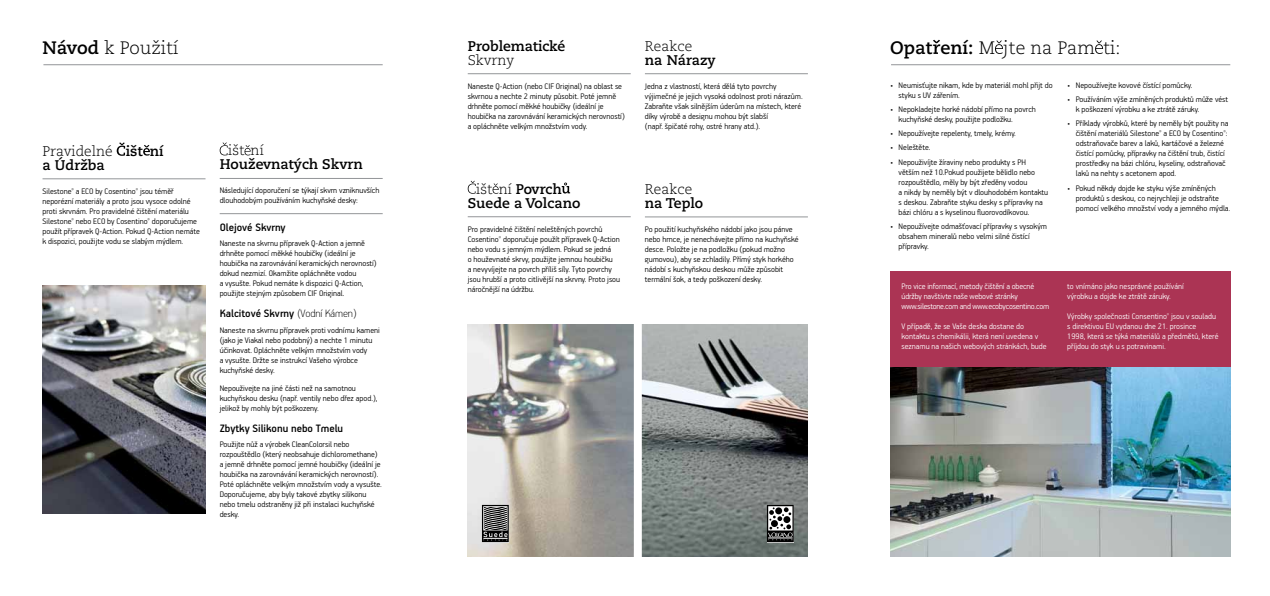
<style>
.page{position:relative;width:1270px;height:596px;background:#fff}
.page>*{position:absolute;margin:0;border:0;box-sizing:border-box;transform-origin:0 0}
.t1{font:300 18px "Caecilia LT Std";color:#000}
.t2{font:700 14px/14px "Caecilia LT Std";color:#000}
.t3{font:300 14px "Caecilia LT Std";color:#000}
.t4{font:500 12px "PF Handbook Pro";color:#000}
.t5{font:300 9px/10px "PF Handbook Pro";color:#000}
.t6{font:300 9px/10px "PF Handbook Pro";color:#fff}
.s1{font-weight:700}
.s2{font-weight:300}
.s3{font-weight:100}
</style>
<div class="page">
<hr style="left:43px;top:178px;width:163px;height:1px;background:#939598">
<svg style="left:117px;top:142px;width:8px;height:14px"></svg>
<svg style="left:143px;top:145px;width:7px;height:10px"></svg>
<hr style="left:220px;top:178px;width:163px;height:1px;background:#939598">
<hr style="left:220px;top:213px;width:163px;height:1px;background:#939598">
<svg style="left:220px;top:142px;width:8px;height:13px"></svg>
<svg style="left:245px;top:145px;width:6px;height:10px"></svg>
<hr style="left:43px;top:64px;width:340px;height:1px;background:#939598">
<img style="left:43px;top:286px;width:163px;height:227px">
<hr style="left:468px;top:73px;width:163px;height:1px;background:#939598">
<hr style="left:468px;top:216px;width:163px;height:1px;background:#939598">
<svg style="left:468px;top:180px;width:8px;height:14px"></svg>
<svg style="left:493px;top:183px;width:6px;height:11px"></svg>
<svg style="left:562px;top:182px;width:8px;height:11px"></svg>
<hr style="left:645px;top:73px;width:163px;height:1px;background:#939598">
<hr style="left:645px;top:216px;width:163px;height:1px;background:#939598">
<img style="left:468px;top:324px;width:340px;height:232px">
<div style="left:634px;top:320px;width:8px;height:241px;background:#fff"></div>
<svg style="left:482px;top:504px;width:27px;height:38px"></svg>
<svg style="left:767px;top:504px;width:27px;height:38px"></svg>
<div style="left:890px;top:271px;width:340px;height:98px;background:#ab3454"></div>
<svg style="left:933px;top:40px;width:7px;height:14px"></svg>
<svg style="left:995px;top:40px;width:8px;height:14px"></svg>
<svg style="left:1095px;top:40px;width:8px;height:14px"></svg>
<hr style="left:891px;top:64px;width:339px;height:1px;background:#939598">
<img style="left:890px;top:367px;width:340px;height:189px">
<h1 class="t1" style="left:43px;top:37px;width:138px"><span class="s1">Návod</span> k Použití</h1>
<h2 class="t2" style="left:468px;top:39px;width:99px">Problematické</h2>
<h2 class="t3" style="left:468px;top:52px;width:48px">Skvrny</h2>
<p class="t5" style="left:468px;top:80px;width:159px">Naneste Q-Action (nebo CIF Original) na oblast se skvrnou a nechte 2 minuty působit. Poté jemně drhněte pomocí měkké houbičky (ideální je houbička na zarovnávání keramických nerovností) a opláchněte velkým množstvím vody.</p>
<h2 class="t2" style="left:43px;top:144px;width:123px"><span class="s2">Pravidelné</span> išt ní a Údržba</h2>
<p class="t5" style="left:43px;top:185px;width:159px">Silestone<sup>®</sup> a ECO by Cosentino<sup>®</sup> jsou téměř neporézní materiály a proto jsou vysoce odolné proti skrvnám. Pro pravidelné čištění materiálu Silestone<sup>®</sup> nebo ECO by Cosentino<sup>®</sup> doporučujeme použít přípravek Q-Action. Pokud Q-Action nemáte k dispozici, použijte vodu se slabým mýdlem.</p>
<h2 class="t3" style="left:228px;top:142px;width:37px">išt ní</h2>
<h2 class="t2" style="left:220px;top:157px;width:144px">Houževnatých Skvrn</h2>
<p class="t5" style="left:220px;top:185px;width:161px">Následující doporučení se týkají skvrn vzniknuvších dlouhodobým používáním kuchyňské desky:</p>
<h3 class="t4" style="left:220px;top:219px;width:68px">Olejové Skvrny</h3>
<p class="t5" style="left:220px;top:238px;width:159px">Naneste na skvrnu přípravek Q-Action a jemně drhněte pomocí měkké houbičky (ideální je houbička na zarovnávání keramických nerovností) dokud nezmizí. Okamžite opláchněte vodou<br>a vysušte. Pokud nemáte k dispozici Q-Action, použijte stejným způsobem CIF Original.</p>
<h3 class="t4" style="left:220px;top:305px;width:138px">Kalcitové Skvrny <span class="s3">(Vodní Kámen)</span></h3>
<p class="t5" style="left:220px;top:324px;width:162px">Naneste na skvrnu přípravek proti vodnímu kameni (jako je Viakal nebo podobný) a nechte 1 minutu účinkovat. Opláchněte velkým množstvím vody<br>a vysušte. Držte se instrukcí Vašeho výrobce kuchyňské desky.</p>
<p class="t5" style="left:220px;top:382px;width:159px">Nepouživejte na jiné části než na samotnou kuchyňskou desku (např. ventily nebo dřez apod.), jelikož by mohly být poškozeny.</p>
<h3 class="t4" style="left:220px;top:420px;width:125px">Zbytky Silikonu nebo Tmelu</h3>
<p class="t5" style="left:220px;top:439px;width:164px">Použijte nůž a výrobek CleanColorsil nebo rozpouštědlo (který neobsahuje dichloromethane) a jemně drhněte pomocí jemné houbičky (ideální je houbička na zarovnávání keramických nerovností).<br>Poté opláchněte velkým množstvím vody a vysušte.<br>Doporučujeme, aby byly takové zbytky silikonu nebo tmelu odstraněny již při instalaci kuchyňské desky.</p>
<h2 class="t2" style="left:468px;top:182px;width:114px;text-indent:9px"><span class="s2">išt ní</span> Povrch<br>Suede a Volcano</h2>
<p class="t5" style="left:468px;top:223px;width:154px">Pro pravidelné čištění neleštěných povrchů Cosentino<sup>®</sup> doporučuje použít přípravek Q-Action nebo vodu s jemným mýdlem. Pokud se jedná<br>o houževnaté skrvy, použijte jemnou houbičku<br>a nevyvíjejte na povrch příliš síly. Tyto povrchy jsou hrubší a proto citlivější na skrvny. Proto jsou náročnější na údržbu.</p>
<h2 class="t3" style="left:645px;top:38px;width:49px">Reakce</h2>
<h2 class="t2" style="left:645px;top:53px;width:72px">na Nárazy</h2>
<p class="t5" style="left:645px;top:80px;width:159px">Jedna z vlastností, která dělá tyto povrchy výjimečné je jejich vysoká odolnost proti nárazům.<br>Zabraňte však silnějším úderům na místech, které díky výrobě a designu mohou být slabší<br>(např. špičaté rohy, ostré hrany atd.).</p>
<h2 class="t3" style="left:645px;top:181px;width:49px">Reakce</h2>
<h2 class="t2" style="left:645px;top:196px;width:60px">na Teplo</h2>
<p class="t5" style="left:645px;top:224px;width:155px">Po použití kuchyňského nádobí jako jsou pánve nebo hrnce, je nenechávejte přímo na kuchyňské desce. Položte je na podložku (pokud možno gumovou), aby se zchladily. Přímý styk horkého nádobí s kuchyňskou deskou může způsobit termální šok, a tedy poškození desky.</p>
<h1 class="t1" style="left:890px;top:38px;width:232px"><span class="s1">Opat ení:</span> M jte na Pam ti:</h1>
<p class="t5" style="left:899px;top:79px;width:155px;text-indent:-9px">• Neumisťujte nikam, kde by materiál mohl přijt do styku s UV zářením.</p>
<p class="t5" style="left:899px;top:104px;width:139px;text-indent:-9px">• Nepokladejte horké nádobí přímo na povrch kuchyňské desky, použijte podložku.</p>
<p class="t5" style="left:890px;top:128px;width:127px">• Nepoužívejte repelenty, tmely, krémy.</p>
<p class="t5" style="left:890px;top:142px;width:42px">• Neleštěte.</p>
<p class="t5" style="left:899px;top:156px;width:151px;text-indent:-9px">• Nepouživíjte žíraviny nebo produkty s PH větším než 10.Pokud použijete bělidlo nebo rozpouštědlo, měly by být zředěny vodou<br>a nikdy by neměly být v dlouhodobém kontaktu s deskou. Zabraňte styku desky s přípravky na bázi chlóru a s kyselinou fluorovodíkovou.</p>
<p class="t5" style="left:899px;top:221px;width:150px;text-indent:-9px">• Nepoužívejte odmašťovací přípravky s vysokým obsahem mineralů nebo velmi silné čistící přípravky.</p>
<p class="t6" style="left:901px;top:281px;width:149px">Pro vice informací, metody čištění a obecné údržby navštivte naše webové stránky www.silestone.com and www.ecobycosentino.com</p>
<p class="t6" style="left:901px;top:321px;width:147px">V případě, že se Vaše deska dostane do kontaktu s chemikálii, která není uvedena v seznamu na našich webových stránkách, bude</p>
<p class="t5" style="left:1067px;top:79px;width:127px">• Nepoužívejte kovové čístící pomůcky.</p>
<p class="t5" style="left:1076px;top:94px;width:154px;text-indent:-9px">• Používáním výše zmíněných produktů může vést k poškození výrobku a ke ztrátě záruky.</p>
<p class="t5" style="left:1076px;top:118px;width:154px;text-indent:-9px">• Příklady výrobků, které by neměly být použity na čištění materiálů Silestone<sup>®</sup> a ECO by Cosentino<sup>®</sup>: odstraňovače barev a laků, kartáčové a železné čistící pomůcky, přípravky na čištění trub, čistící prostředky na bázi chlóru, kyseliny, odstraňovač laků na nehty s acetonem apod.</p>
<p class="t5" style="left:1076px;top:182px;width:156px;text-indent:-9px">• Pokud někdy dojde ke styku výše zmíněných produktů s deskou, co nejrychleji je odstraňte pomocí velkého množství vody a jemného mýdla.</p>
<p class="t6" style="left:1067px;top:281px;width:118px">to vnímáno jako nesprávné používání výrobku a dojde ke ztrátě záruky.</p>
<p class="t6" style="left:1067px;top:311px;width:153px">Výrobky společnosti Consentino<sup>®</sup> jsou v souladu s direktivou EU vydanou dne 21. prosince<br>1998, která se týká materiálů a předmětů, které příjdou do styk u s potravinami.</p>
</div>
